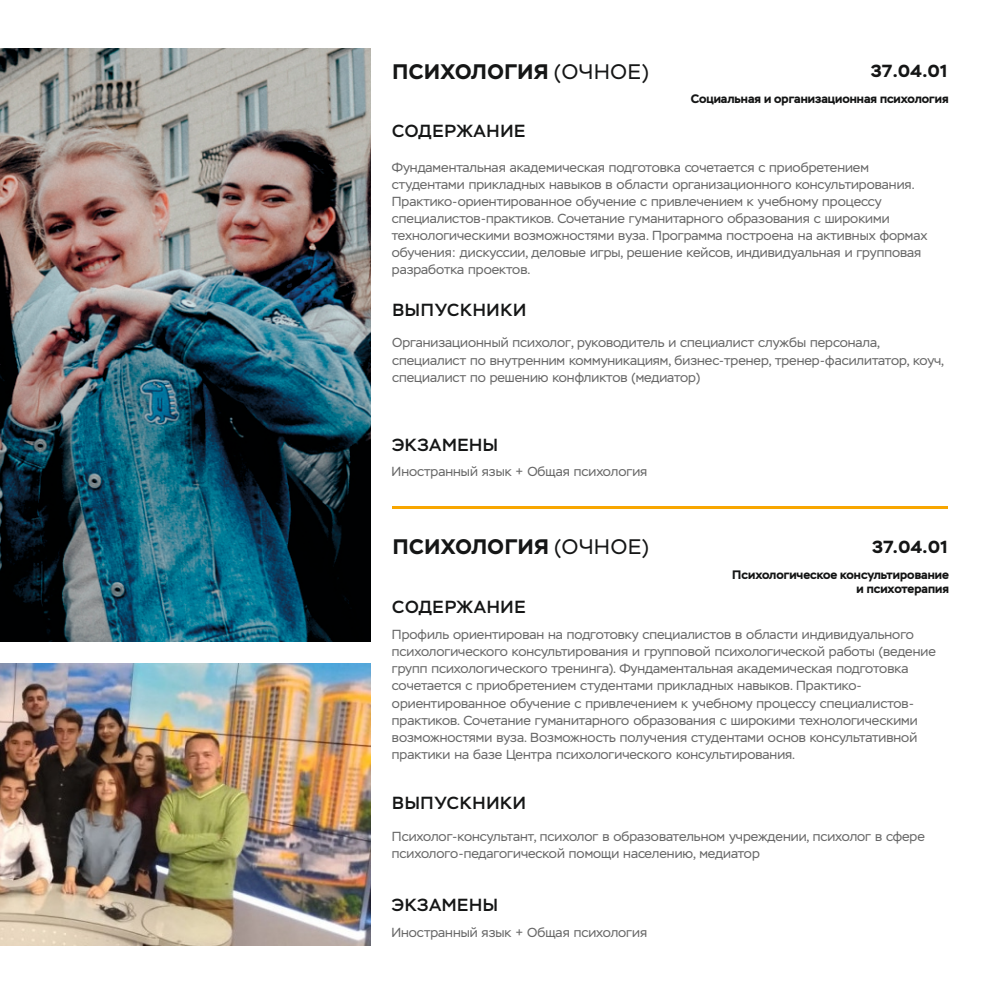
<style>
.page{position:relative;width:993px;height:993px;background:#fff}
.page>*{position:absolute;margin:0;border:0;box-sizing:border-box;transform-origin:0 0}
.t1{font:700 21px "Stem";letter-spacing:.03em;color:#151616}
.t2{font:500 17.5px "Stem";letter-spacing:.04em;color:#151616}
.t3{font:700 17.5px "Stem";letter-spacing:.03em;color:#151616}
.t4{font:13.12px/17.2px "Stem";color:#676767}
.t5{font:700 12.25px/14px "Stem";color:#151616;text-align:right}
.s1{font-weight:400}
</style>
<div class="page">
<hr style="left:392px;top:506px;width:554px;height:2px;background:#f8a600">
<img style="left:0;top:48px;width:370px;height:593px">
<img style="left:0;top:663px;width:370px;height:282px">
<h1 class="t1" style="left:392px;top:62px;width:257px">ПСИХОЛОГИЯ <span class="s1">(ОЧНОЕ)</span></h1>
<h2 class="t3" style="left:870px;top:64px;width:78px">37.04.01</h2>
<p class="t5" style="left:690px;top:93px;width:259px">Социальная и организационная психология</p>
<h2 class="t2" style="left:392px;top:123px;width:135px">СОДЕРЖАНИЕ</h2>
<p class="t4" style="left:392px;top:159px;width:537px">Фундаментальная академическая подготовка сочетается с приобретением студентами прикладных навыков в области организационного консультирования.<br>Практико-ориентированное обучение с привлечением к учебному процессу специалистов-практиков. Сочетание гуманитарного образования с широкими технологическими возможностями вуза. Программа построена на активных формах обучения: дискуссии, деловые игры, решение кейсов, индивидуальная и групповая разработка проектов.</p>
<h2 class="t2" style="left:392px;top:302px;width:135px">ВЫПУСКНИКИ</h2>
<p class="t4" style="left:392px;top:335px;width:553px">Организационный психолог, руководитель и специалист службы персонала, специалист по внутренним коммуникациям, бизнес-тренер, тренер-фасилитатор, коуч, специалист по решению конфликтов (медиатор)</p>
<h2 class="t2" style="left:392px;top:437px;width:107px">ЭКЗАМЕНЫ</h2>
<p class="t4" style="left:391px;top:464px;width:257px">Иностранный язык + Общая психология</p>
<h1 class="t1" style="left:392px;top:538px;width:257px">ПСИХОЛОГИЯ <span class="s1">(ОЧНОЕ)</span></h1>
<h2 class="t3" style="left:871px;top:539px;width:77px">37.04.01</h2>
<h2 class="t2" style="left:392px;top:599px;width:135px">СОДЕРЖАНИЕ</h2>
<p class="t5" style="left:732px;top:568px;width:218px">Психологическое консультирование и психотерапия</p>
<p class="t4" style="left:392px;top:626px;width:545px">Профиль ориентирован на подготовку специалистов в области индивидуального психологического консультирования и групповой психологической работы (ведение групп психологического тренинга). Фундаментальная академическая подготовка сочетается с приобретением студентами прикладных навыков. Практико&shy;ориентированное обучение с привлечением к учебному процессу специалистов&shy;практиков. Сочетание гуманитарного образования с широкими технологическими возможностями вуза. Возможность получения студентами основ консультативной практики на базе Центра психологического консультирования.</p>
<h2 class="t2" style="left:392px;top:795px;width:135px">ВЫПУСКНИКИ</h2>
<p class="t4" style="left:392px;top:828px;width:534px">Психолог-консультант, психолог в образовательном учреждении, психолог в сфере психолого-педагогической помощи населению, медиатор</p>
<h2 class="t2" style="left:392px;top:896px;width:107px">ЭКЗАМЕНЫ</h2>
<p class="t4" style="left:391px;top:923px;width:257px">Иностранный язык + Общая психология</p>
</div>
